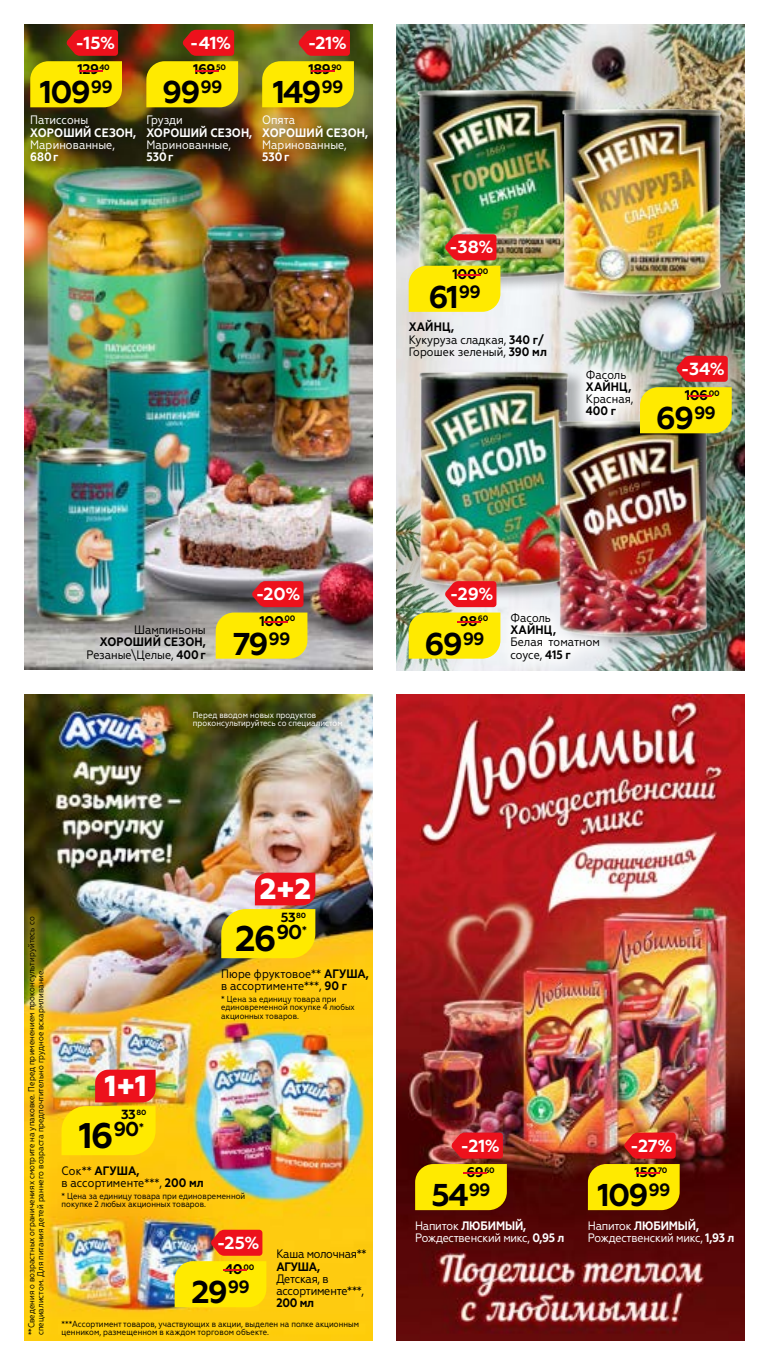
<style>
.page{position:relative;width:769px;height:1365px;background:#fff}
.page>*{position:absolute;margin:0;border:0;box-sizing:border-box;transform-origin:0 0}
.t1{font:700 35.52px "Geometria";color:#000}
.t2{font:700 31.5px "Geometria";letter-spacing:-.06em;color:#000}
.t3{font:800 28.88px "Geometria";color:#fff}
.t4{font:700 17.5px "Geometria";letter-spacing:-.005em;color:#fff}
.t5{font:700 14px "Geometria";letter-spacing:-.03em;color:#000}
.t6{font:700 14px "Geometria";color:#ed111c;scale:5.5 1}
.t7{font:700 13.3px "Geometria";color:#000}
.t8{font:12.25px/12.2px "Geometria Narrow";color:#000}
.t9{font:12.25px/12.2px "Geometria Narrow";color:#fff}
.t10{font:12.25px/12.2px "Geometria Narrow";letter-spacing:-.02em;color:#fff}
.t11{font:12.25px/12.2px "Geometria Narrow";letter-spacing:-.02em;color:#000}
.t12{font:8.75px/8.8px "Geometria Narrow";color:#000}
.t13{font:8.75px/8.8px "Geometria Narrow";color:#fff}
.t14{font:700 7.88px "Geometria";letter-spacing:-.03em;color:#000}
.s1{font-weight:700}
</style>
<div class="page">
<img style="left:25px;top:25px;width:347px;height:645px">
<svg style="left:146px;top:30px;width:92px;height:77px;background:#d39b09"></svg>
<div style="left:141px;top:110px;width:123px;height:64px;background:#000;opacity:.75"></div>
<svg style="left:262px;top:30px;width:92px;height:77px;background:#d4a610"></svg>
<div style="left:257px;top:110px;width:115px;height:64px;background:#000;opacity:.75"></div>
<svg style="left:30px;top:30px;width:92px;height:77px;background:#c99907"></svg>
<div style="left:25px;top:109px;width:123px;height:65px;background:#000;opacity:.75"></div>
<svg style="left:216px;top:581px;width:91px;height:77px;background:#d5a320"></svg>
<img style="left:549px;top:25px;width:195px;height:645px">
<svg style="left:397px;top:264px;width:152px;height:195px;fill:#edeef1"></svg>
<img style="left:397px;top:459px;width:96px;height:211px">
<img style="left:397px;top:25px;width:201px;height:239px">
<div style="left:423px;top:87px;width:175px;height:205px;background:#000;opacity:.27"></div>
<img style="left:414px;top:83px;width:167px;height:199px">
<div style="left:568px;top:106px;width:175px;height:204px;background:#000;opacity:.27"></div>
<img style="left:556px;top:104px;width:172px;height:195px">
<img style="left:413px;top:371px;width:155px;height:215px">
<div style="left:563px;top:417px;width:166px;height:234px;background:#000;opacity:.27"></div>
<img style="left:538px;top:421px;width:190px;height:215px">
<svg style="left:445px;top:234px;width:51px;height:26px"></svg>
<div style="left:409px;top:266px;width:91px;height:46px;background:#ffea00"></div>
<img style="left:493px;top:595px;width:124px;height:75px">
<svg style="left:409px;top:581px;width:91px;height:77px;background:#e8b932"></svg>
<svg style="left:568px;top:352px;width:82px;height:82px"></svg>
<svg style="left:640px;top:356px;width:92px;height:77px;background:#dfb129"></svg>
<img style="left:25px;top:694px;width:347px;height:645px">
<div style="left:25px;top:906px;width:31px;height:433px;background:#ffe10f;opacity:.74"></div>
<div style="left:184px;top:702px;width:167px;height:34px;background:#000;opacity:.75"></div>
<img style="left:175px;top:1229px;width:91px;height:78px">
<img style="left:62px;top:1069px;width:94px;height:86px">
<svg style="left:221px;top:872px;width:94px;height:86px;background:#f0ad30"></svg>
<img style="left:397px;top:694px;width:347px;height:645px">
<img style="left:588px;top:1132px;width:92px;height:77px">
<svg style="left:415px;top:1132px;width:92px;height:77px;background:#d7920f"></svg>
<p class="t4" style="left:76px;top:32px;width:41px">-15%</p>
<p class="t2" style="left:40px;top:74px;width:75px">109<sup>99</sup></p>
<p class="t14" style="left:99px;top:62px;width:12px">40</p>
<p class="t5" style="left:77px;top:61px;width:23px">129</p>
<p class="t6" style="left:71px;top:61px;width:9px">-</p>
<p class="t4" style="left:190px;top:32px;width:42px">-41%</p>
<p class="t2" style="left:162px;top:74px;width:62px">99<sup>99</sup></p>
<p class="t14" style="left:216px;top:62px;width:11px">50</p>
<p class="t5" style="left:193px;top:61px;width:24px">169</p>
<p class="t6" style="left:187px;top:61px;width:9px">-</p>
<p class="t4" style="left:308px;top:32px;width:40px">-21%</p>
<p class="t2" style="left:273px;top:74px;width:72px">149<sup>99</sup></p>
<p class="t14" style="left:331px;top:62px;width:12px">90</p>
<p class="t5" style="left:308px;top:61px;width:24px">189</p>
<p class="t6" style="left:303px;top:61px;width:9px">-</p>
<p class="t9" style="left:30px;top:114px;width:107px">Патиссоны<br><span class="s1">ХОРОШИЙ СЕЗОН,<br></span>Маринованные,<br><span class="s1">680 г</span></p>
<p class="t9" style="left:146px;top:114px;width:107px">Грузди<br><span class="s1">ХОРОШИЙ СЕЗОН,<br></span>Маринованные,<br><span class="s1">530 г</span></p>
<p class="t9" style="left:262px;top:114px;width:107px">Опята<br><span class="s1">ХОРОШИЙ СЕЗОН,<br></span>Маринованные,<br><span class="s1">530 г</span></p>
<p class="t4" style="left:449px;top:237px;width:45px">-38%</p>
<p class="t2" style="left:429px;top:278px;width:54px">61<sup>99</sup></p>
<p class="t5" style="left:452px;top:266px;width:37px">100<sup>00</sup></p>
<p class="t6" style="left:450px;top:266px;width:9px">-</p>
<p class="t8" style="left:409px;top:321px;width:140px"><span class="s1">ХАЙНЦ,<br></span>Кукуруза сладкая, <span class="s1">340 г/<br></span>Горошек зеленый, <span class="s1">390 мл</span></p>
<p class="t8" style="left:586px;top:368px;width:49px">Фасоль<br><span class="s1">ХАЙНЦ,<br></span>Красная,<br><span class="s1">400 г</span></p>
<p class="t4" style="left:681px;top:358px;width:45px">-34%</p>
<p class="t2" style="left:656px;top:399px;width:62px">69<sup>99</sup></p>
<p class="t14" style="left:709px;top:388px;width:12px">00</p>
<p class="t5" style="left:685px;top:387px;width:25px">106</p>
<p class="t6" style="left:681px;top:387px;width:9px">-</p>
<p class="t8" style="left:87px;top:623px;width:121px;text-align:right">Шампиньоны<br><span class="s1">ХОРОШИЙ СЕЗОН,<br></span>Резаные\Целые, <span class="s1">400 г</span></p>
<p class="t4" style="left:256px;top:583px;width:46px">-20%</p>
<p class="t2" style="left:233px;top:625px;width:59px">79<sup>99</sup></p>
<p class="t5" style="left:259px;top:612px;width:37px">100<sup>00</sup></p>
<p class="t6" style="left:257px;top:612px;width:9px">-</p>
<p class="t4" style="left:450px;top:583px;width:45px">-29%</p>
<p class="t2" style="left:425px;top:625px;width:62px">69<sup>99</sup></p>
<p class="t14" style="left:478px;top:613px;width:12px">60</p>
<p class="t5" style="left:460px;top:612px;width:19px">98</p>
<p class="t6" style="left:450px;top:612px;width:9px">-</p>
<p class="t8" style="left:510px;top:611px;width:91px">Фасоль<br><span class="s1">ХАЙНЦ,<br></span>Белая томатном соусе, <span class="s1">415 г</span></p>
<p class="t13" style="left:193px;top:710px;width:151px">Перед вводом новых продуктов проконсультируйтесь со специалистом</p>
<p class="t12" style="left:27px;top:1335px;width:420px;rotate:-90deg">**Сведения о возрастных ограничениях смотрите на упаковке. Перед применением проконсультируйтесь со специалистом. Для питания детей раннего возраста предпочтительно грудное вскармливание.</p>
<p class="t3" style="left:260px;top:871px;width:53px">2+2</p>
<p class="t1" style="left:235px;top:917px;width:73px">26<sup>90</sup><sup>*</sup></p>
<p class="t7" style="left:281px;top:909px;width:27px">53<sup>80</sup></p>
<p class="t8" style="left:221px;top:967px;width:149px">Пюре фруктовое** <span class="s1">АГУША, </span>в ассортименте***, <span class="s1">90 г</span></p>
<p class="t12" style="left:221px;top:994px;width:135px">* Цена за единицу товара при единовременной покупке 4 любых акционных товаров.</p>
<p class="t3" style="left:105px;top:1068px;width:43px">1+1</p>
<p class="t1" style="left:79px;top:1114px;width:67px">16<sup>90</sup><sup>*</sup></p>
<p class="t7" style="left:121px;top:1106px;width:27px">33<sup>80</sup></p>
<p class="t8" style="left:62px;top:1164px;width:144px">Сок** <span class="s1">АГУША,<br></span>в ассортименте***, <span class="s1">200 мл</span></p>
<p class="t12" style="left:62px;top:1190px;width:185px">* Цена за единицу товара при единовременной покупке 2 любых акционных товаров.</p>
<p class="t4" style="left:217px;top:1231px;width:44px">-25%</p>
<p class="t2" style="left:191px;top:1273px;width:60px">29<sup>99</sup></p>
<p class="t5" style="left:224px;top:1260px;width:31px">40<sup>00</sup></p>
<p class="t6" style="left:216px;top:1260px;width:9px">-</p>
<p class="t11" style="left:276px;top:1247px;width:92px">Каша молочная**<br><span class="s1">АГУША,<br></span>Детская, в ассортименте***,<br><span class="s1">200 мл</span></p>
<p class="t12" style="left:62px;top:1318px;width:299px">***Ассортимент товаров, участвующих в акции, выделен на полке акционным</p>
<p class="t12" style="left:62px;top:1327px;width:209px">ценником, размещенном в каждом торговом объекте.</p>
<p class="t4" style="left:461px;top:1134px;width:40px">-21%</p>
<p class="t2" style="left:431px;top:1176px;width:61px">54<sup>99</sup></p>
<p class="t14" style="left:484px;top:1165px;width:12px">60</p>
<p class="t5" style="left:467px;top:1163px;width:19px">69</p>
<p class="t6" style="left:456px;top:1163px;width:9px">-</p>
<p class="t4" style="left:630px;top:1134px;width:44px">-27%</p>
<p class="t2" style="left:597px;top:1176px;width:75px">109<sup>99</sup></p>
<p class="t5" style="left:635px;top:1163px;width:34px">150<sup>70</sup></p>
<p class="t6" style="left:629px;top:1163px;width:9px">-</p>
<p class="t10" style="left:415px;top:1219px;width:151px">Напиток <span class="s1">ЛЮБИМЫЙ,<br></span>Рождественский микс, <span class="s1">0,95 л</span></p>
<p class="t10" style="left:588px;top:1219px;width:148px">Напиток <span class="s1">ЛЮБИМЫЙ,<br></span>Рождественский микс, <span class="s1">1,93 л</span></p>
</div>
